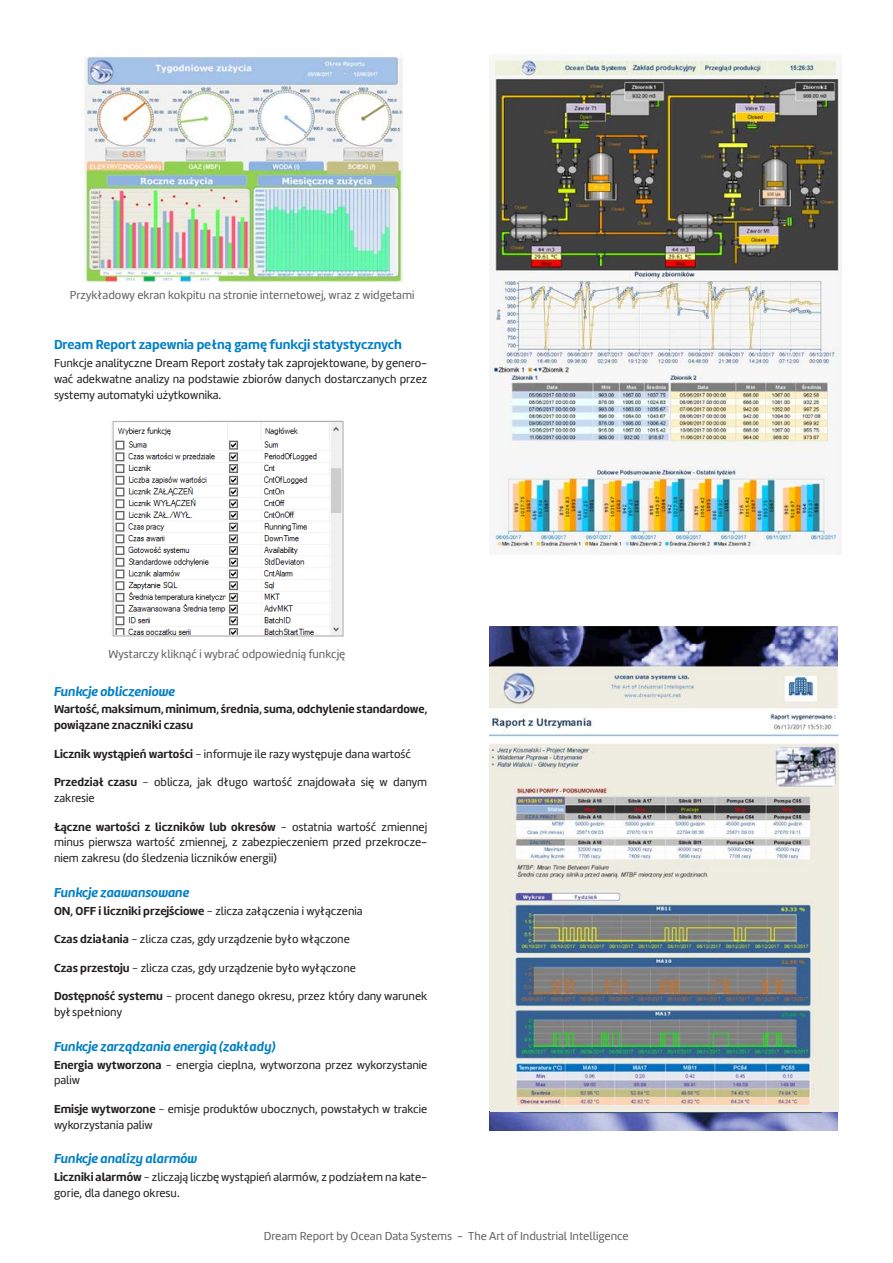
<style>
.page{position:relative;width:893px;height:1263px;background:#fff}
.page>*{position:absolute;margin:0;border:0;box-sizing:border-box;transform-origin:0 0}
.Naglowek_1_niebiesk{font:italic 700 13.5px "Marine";color:#007fc6}
.Naglowek_1_niebiesk-2{font:700 13.5px "Marine";color:#007fc6}
.Podstawowy{font:12px/15.8px "Marine";color:#231f20}
.Podstawowy_bez_odst{font:12px/15.8px "Marine";color:#231f20;text-align:justify}
.t1{font:12px "Marine";color:#636366}
.Podstawowy_bez_odst-2{font:700 12px/15.8px "Marine";color:#231f20}
.s1{font-weight:700}
</style>
<div class="page">
<img style="left:82px;top:54px;width:320px;height:228px">
<img style="left:112px;top:421px;width:231px;height:215px">
<img style="left:490px;top:626px;width:348px;height:505px">
<img style="left:490px;top:667px;width:348px;height:443px">
<img style="left:490px;top:54px;width:351px;height:496px">
<p class="t1" style="left:70px;top:287px;width:346px">Przykładowy ekran kokpitu na stronie internetowej, wraz z widgetami</p>
<p class="Naglowek_1_niebiesk-2" style="left:54px;top:336px;width:350px">Dream Report zapewnia pełną gamę funkcji statystycznych</p>
<p class="Podstawowy_bez_odst" style="left:54px;top:355px;width:375px">Funkcje analityczne Dream Report zostały tak zaprojektowane, by genero&shy;wać adekwatne analizy na podstawie zbiorów danych dostarczanych przez systemy automatyki użytkownika.</p>
<p class="t1" style="left:108px;top:646px;width:238px">Wystarczy kliknąć i wybrać odpowiednią funkcję</p>
<p class="Naglowek_1_niebiesk" style="left:54px;top:682px;width:123px">Funkcje obliczeniowe</p>
<p class="Podstawowy_bez_odst-2" style="left:54px;top:701px;width:375px">Wartość, maksimum, minimum, średnia, suma, odchylenie standardowe, powiązane znaczniki czasu</p>
<p class="Podstawowy" style="left:54px;top:746px;width:359px"><span class="s1">Licznik wystąpień wartości</span> − informuje ile razy występuje dana wartość</p>
<p class="Podstawowy" style="left:54px;top:774px;width:375px"><span class="s1">Przedział czasu</span> − oblicza, jak długo wartość znajdowała się w danym zakresie</p>
<p class="Podstawowy" style="left:54px;top:819px;width:375px;text-align:justify"><span class="s1">Łączne wartości z liczników lub okresów</span> − ostatnia wartość zmiennej minus pierwsza wartość zmiennej, z zabezpieczeniem przed przekrocze&shy;niem zakresu (do śledzenia liczników energii)</p>
<p class="Naglowek_1_niebiesk" style="left:54px;top:883px;width:137px">Funkcje zaawansowane</p>
<p class="Podstawowy_bez_odst" style="left:54px;top:903px;width:310px"><span class="s1">ON, OFF i liczniki przejściowe</span> − zlicza załączenia i wyłączenia</p>
<p class="Podstawowy" style="left:54px;top:931px;width:297px"><span class="s1">Czas działania</span> − zlicza czas, gdy urządzenie było włączone</p>
<p class="Podstawowy" style="left:54px;top:960px;width:304px"><span class="s1">Czas przestoju</span> − zlicza czas, gdy urządzenie było wyłączone</p>
<p class="Podstawowy" style="left:54px;top:988px;width:375px"><span class="s1">Dostępność systemu</span> − procent danego okresu, przez który dany warunek był spełniony</p>
<p class="Naglowek_1_niebiesk" style="left:54px;top:1037px;width:223px">Funkcje zarządzania energią (zakłady)</p>
<p class="Podstawowy_bez_odst" style="left:54px;top:1057px;width:375px"><span class="s1">Energia wytworzona</span> − energia cieplna, wytworzona przez wykorzystanie paliw</p>
<p class="Podstawowy" style="left:54px;top:1101px;width:375px"><span class="s1">Emisje wytworzone</span> − emisje produktów ubocznych, powstałych w trakcie wykorzystania paliw</p>
<p class="Naglowek_1_niebiesk" style="left:54px;top:1150px;width:145px">Funkcje analizy alarmów</p>
<p class="Podstawowy" style="left:54px;top:1169px;width:375px"><span class="s1">Liczniki alarmów</span> − zliczają liczbę wystąpień alarmów, z podziałem na kate&shy;gorie, dla danego okresu.</p>
<p class="t1" style="left:264px;top:1229px;width:366px">Dream Report by Ocean Data Systems - The Art of Industrial Intelligence</p>
</div>
